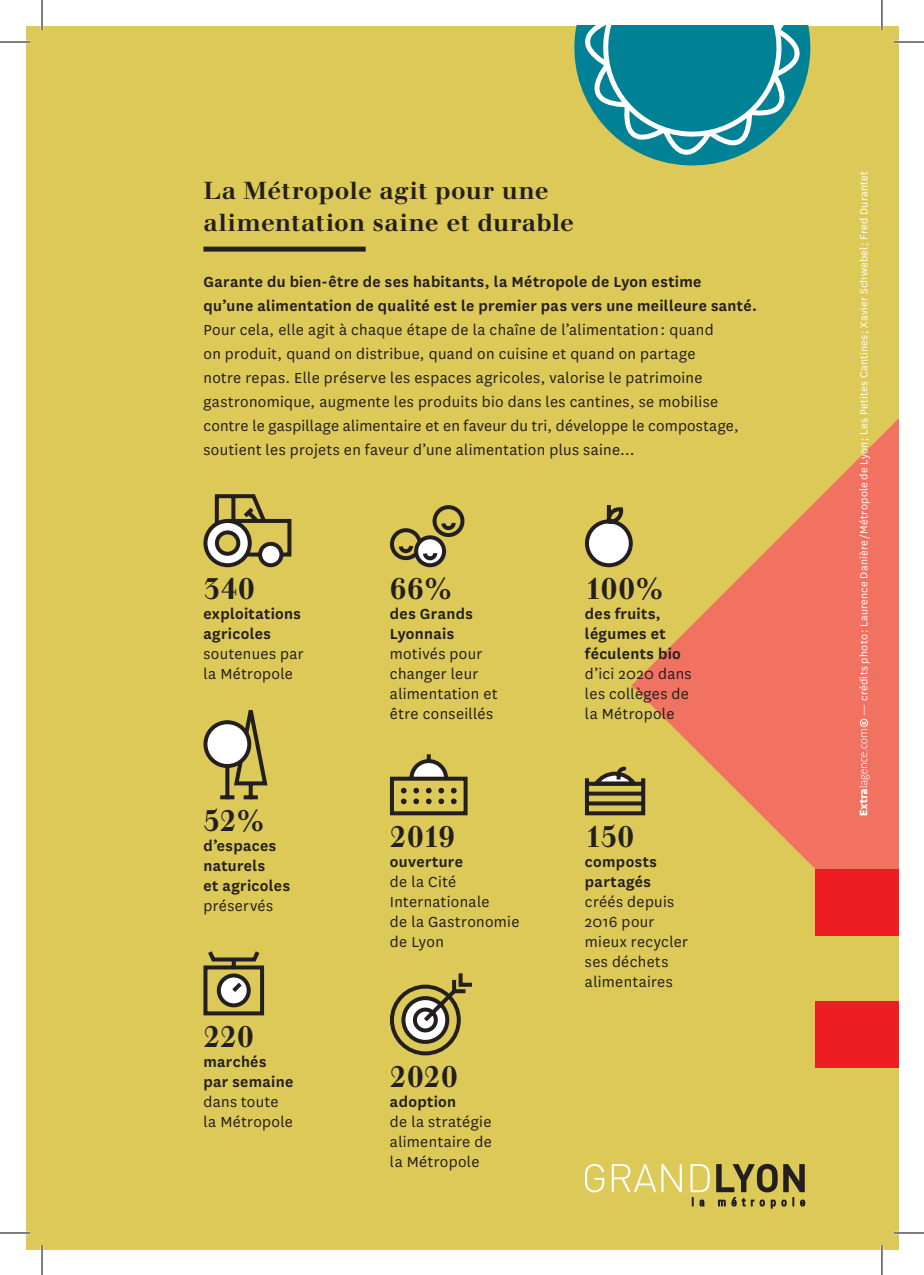
<style>
.page{position:relative;width:924px;height:1275px;background:#fff}
.page>*{position:absolute;margin:0;border:0;box-sizing:border-box;transform-origin:0 0}
.t1{font:700 30px "Justus";letter-spacing:.01em;color:#231f20}
.t2{font:700 24px/32px "Justus";letter-spacing:.02em;color:#231f20}
.t3{font:17px/20px "National";letter-spacing:.02em;color:#231f20}
.t4{font:600 17px/20px "National";letter-spacing:.02em;color:#231f20}
.t5{font:12px "National";letter-spacing:.02em;color:#fff}
</style>
<div class="page">
<div style="left:27px;top:27px;width:871px;height:1223px;background:#ddc958"></div>
<svg style="left:631px;top:419px;width:267px;height:450px;fill:#f27262"></svg>
<svg style="left:585px;top:1163px;width:19px;height:29px"></svg>
<svg style="left:611px;top:1164px;width:70px;height:28px"></svg>
<svg style="left:690px;top:1164px;width:19px;height:42px"></svg>
<svg style="left:716px;top:1163px;width:88px;height:45px"></svg>
<svg style="left:203px;top:494px;width:89px;height:74px"></svg>
<svg style="left:218px;top:710px;width:50px;height:90px"></svg>
<div style="left:205px;top:722px;width:44px;height:44px;background:#fff;border-radius:50%"></div>
<div style="left:203px;top:720px;width:48px;height:48px;border:4px solid #231f20;border-radius:50%"></div>
<svg style="left:203px;top:951px;width:62px;height:65px"></svg>
<svg style="left:390px;top:505px;width:75px;height:63px"></svg>
<svg style="left:390px;top:754px;width:78px;height:62px"></svg>
<div style="left:390px;top:984px;width:70px;height:71px;border:4px solid #231f20;border-radius:50%"></div>
<svg style="left:399px;top:973px;width:73px;height:73px"></svg>
<svg style="left:585px;top:501px;width:49px;height:68px"></svg>
<svg style="left:585px;top:764px;width:62px;height:53px"></svg>
<svg style="left:570px;top:25px;width:243px;height:141px"></svg>
<div style="left:203px;top:247px;width:162px;height:5px;background:#231f20"></div>
<svg style="left:858px;top:718px;width:11px;height:97px"></svg>
<div style="left:815px;top:869px;width:83px;height:66px;background:#ee1d23"></div>
<div style="left:815px;top:1001px;width:83px;height:66px;background:#ee1d23"></div>
<hr style="left:0;top:41px;width:30px;height:2px;background:#fff">
<hr style="left:893px;top:41px;width:30px;height:2px;background:#fff">
<hr style="left:0;top:1231px;width:30px;height:3px;background:#fff">
<hr style="left:893px;top:1231px;width:30px;height:3px;background:#fff">
<hr style="left:41px;top:0;width:2px;height:30px;background:#fff">
<hr style="left:41px;top:1245px;width:2px;height:30px;background:#fff">
<hr style="left:880px;top:0;width:2px;height:30px;background:#fff">
<hr style="left:880px;top:1245px;width:2px;height:30px;background:#fff">
<hr style="left:0;top:42px;width:30px;height:1px;background:#000">
<hr style="left:893px;top:42px;width:30px;height:1px;background:#000">
<hr style="left:0;top:1232px;width:30px;height:1px;background:#000">
<hr style="left:893px;top:1232px;width:30px;height:1px;background:#000">
<hr style="left:42px;top:0;width:1px;height:30px;background:#000">
<hr style="left:42px;top:1245px;width:1px;height:30px;background:#000">
<hr style="left:881px;top:0;width:1px;height:30px;background:#000">
<hr style="left:881px;top:1245px;width:1px;height:30px;background:#000">
<h2 class="t2" style="left:203px;top:175px;width:372px">La Métropole agit pour une alimentation saine et durable</h2>
<p class="t4" style="left:203px;top:269px;width:554px;line-height:24px">Garante du bien-être de ses habitants, la Métropole de Lyon estime<br>qu’une alimentation de qualité est le premier pas vers une meilleure santé.</p>
<p class="t3" style="left:203px;top:317px;width:536px;line-height:24px">Pour cela, elle agit à chaque étape de la chaîne de l’alimentation : quand<br>on produit, quand on distribue, quand on cuisine et quand on partage<br>notre repas. Elle préserve les espaces agricoles, valorise le patrimoine gastronomique, augmente les produits bio dans les cantines, se mobilise contre le gaspillage alimentaire et en faveur du tri, développe le compostage, soutient les projets en faveur d’une alimentation plus saine…</p>
<h1 class="t1" style="left:203px;top:570px;width:53px">340</h1>
<p class="t4" style="left:203px;top:603px;width:99px">exploitations agricoles</p>
<p class="t3" style="left:203px;top:643px;width:102px">soutenues par la Métropole</p>
<h1 class="t1" style="left:203px;top:802px;width:64px">52%</h1>
<p class="t4" style="left:203px;top:835px;width:88px">d’espaces naturels<br>et agricoles</p>
<p class="t3" style="left:203px;top:895px;width:71px">préservés</p>
<h1 class="t1" style="left:203px;top:1018px;width:52px">220</h1>
<p class="t4" style="left:203px;top:1051px;width:91px">marchés par semaine</p>
<p class="t3" style="left:203px;top:1091px;width:91px">dans toute la Métropole</p>
<h1 class="t1" style="left:390px;top:570px;width:65px">66%</h1>
<p class="t4" style="left:390px;top:603px;width:84px">des Grands<br>Lyonnais</p>
<p class="t3" style="left:390px;top:643px;width:109px">motivés pour changer leur alimentation et être conseillés</p>
<h1 class="t1" style="left:390px;top:818px;width:67px">2019</h1>
<p class="t4" style="left:390px;top:851px;width:75px">ouverture</p>
<p class="t3" style="left:390px;top:871px;width:131px">de la Cité<br>Internationale<br>de la Gastronomie de Lyon</p>
<h1 class="t1" style="left:390px;top:1058px;width:69px">2020</h1>
<p class="t4" style="left:390px;top:1091px;width:68px">adoption</p>
<p class="t3" style="left:390px;top:1111px;width:103px;text-align:justify">de la stratégie alimentaire de la Métropole</p>
<h1 class="t1" style="left:584px;top:570px;width:81px">100%</h1>
<p class="t4" style="left:584px;top:603px;width:97px">des fruits, légumes et féculents bio</p>
<p class="t3" style="left:584px;top:663px;width:108px">d’ici 2020 dans les collèges de la Métropole</p>
<h1 class="t1" style="left:584px;top:818px;width:51px">150</h1>
<p class="t4" style="left:584px;top:851px;width:73px">composts partagés</p>
<p class="t3" style="left:584px;top:891px;width:105px">créés depuis<br>2016 pour mieux recycler ses déchets alimentaires</p>
<p class="t5" style="left:855px;top:715px;width:546px;rotate:-90deg">— crédits photo : Laurence Danière / Métropole de Lyon ; Les Petites Cantines ; Xavier Schwebel ; Fred Durantet</p>
</div>
